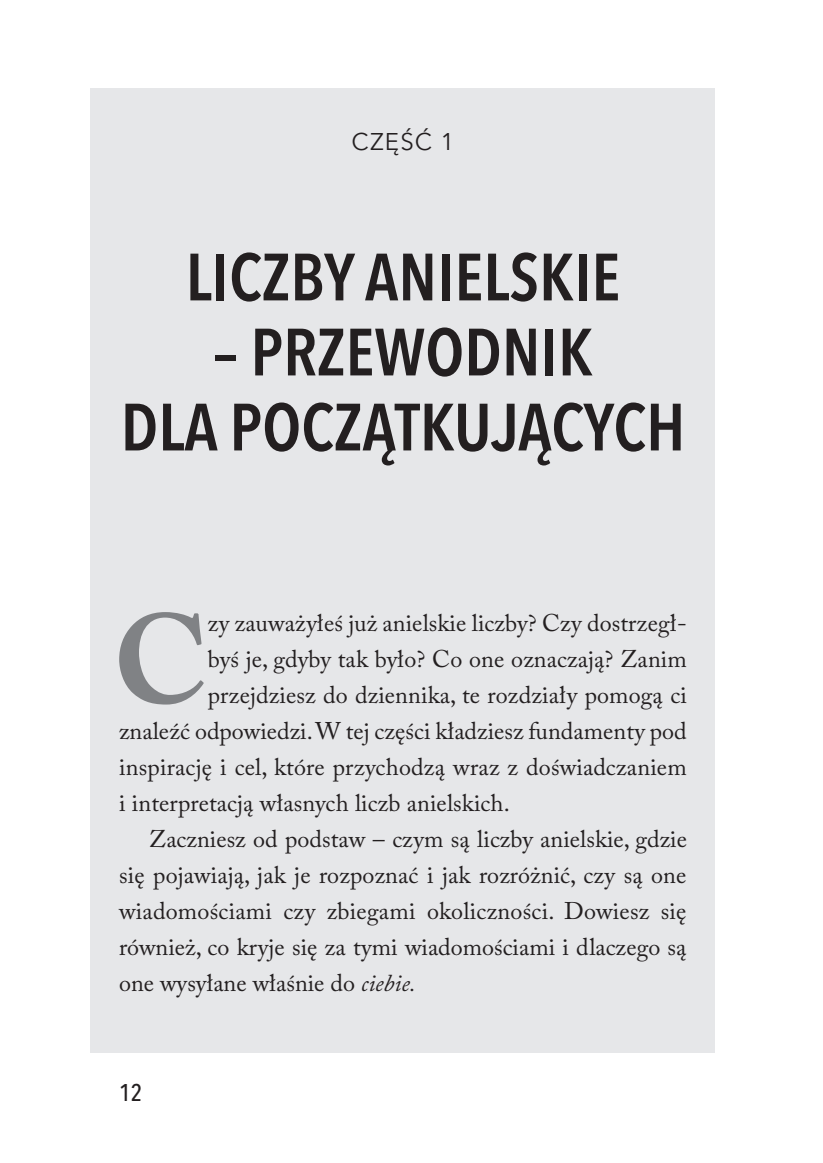
<style>
.page{position:relative;width:823px;height:1163px;background:#fff}
.page>*{position:absolute;margin:0;border:0;box-sizing:border-box;transform-origin:0 0}
.t1{font:700 125.2px "Adobe Caslon Pro";color:#808285}
.t2{font:600 condensed 66px/75px "Avenir Next LT Pro";color:#231f20;text-align:center}
.t3{font:24px "Adobe Caslon Pro";letter-spacing:.005em;color:#231f20}
.t4{font:24px "Avenir Next LT Pro";letter-spacing:.05em;color:#231f20}
.t5{font:500 condensed 24px "Avenir Next LT Pro";color:#231f20}
.s1{font-style:italic}
</style>
<div class="page">
<div style="left:91px;top:88px;width:623px;height:964px;background:#e6e7e9"></div>
<p class="t4" style="left:351px;top:128px;width:105px">CZĘŚĆ 1</p>
<h2 class="t2" style="left:185px;top:239px;width:436px">LICZBY ANIELSKIE</h2>
<h2 class="t2" style="left:121px;top:314px;width:566px">– PRZEWODNIK<br>DLA POCZĄTKUJĄCYCH</h2>
<h1 class="t1" style="left:113px;top:586px;width:96px">C</h1>
<p class="t3" style="left:207px;top:608px;width:480px">zy zauważyłeś już anielskie liczby? Czy dostrzegł-</p>
<p class="t3" style="left:207px;top:644px;width:480px">byś je, gdyby tak było? Co one oznaczają? Zanim</p>
<p class="t3" style="left:207px;top:680px;width:480px">przejdziesz do dziennika, te rozdziały pomogą ci</p>
<p class="t3" style="left:119px;top:716px;width:568px">znaleźć odpowiedzi. W tej części kładziesz fundamenty pod</p>
<p class="t3" style="left:119px;top:752px;width:568px">inspirację i cel, które przychodzą wraz z doświadczaniem</p>
<p class="t3" style="left:119px;top:788px;width:392px">i interpretacją własnych liczb anielskich.</p>
<p class="t3" style="left:149px;top:824px;width:539px">Zaczniesz od podstaw – czym są liczby anielskie, gdzie</p>
<p class="t3" style="left:119px;top:860px;width:568px">się pojawiają, jak je rozpoznać i jak rozróżnić, czy są one</p>
<p class="t3" style="left:119px;top:896px;width:568px">wiadomościami czy zbiegami okoliczności. Dowiesz się</p>
<p class="t3" style="left:119px;top:932px;width:568px">również, co kryje się za tymi wiadomościami i dlaczego są</p>
<p class="t3" style="left:119px;top:968px;width:298px">one wysyłane właśnie do <span class="s1">ciebie.</span></p>
<p class="t5" style="left:119px;top:1077px;width:25px">12</p>
</div>
